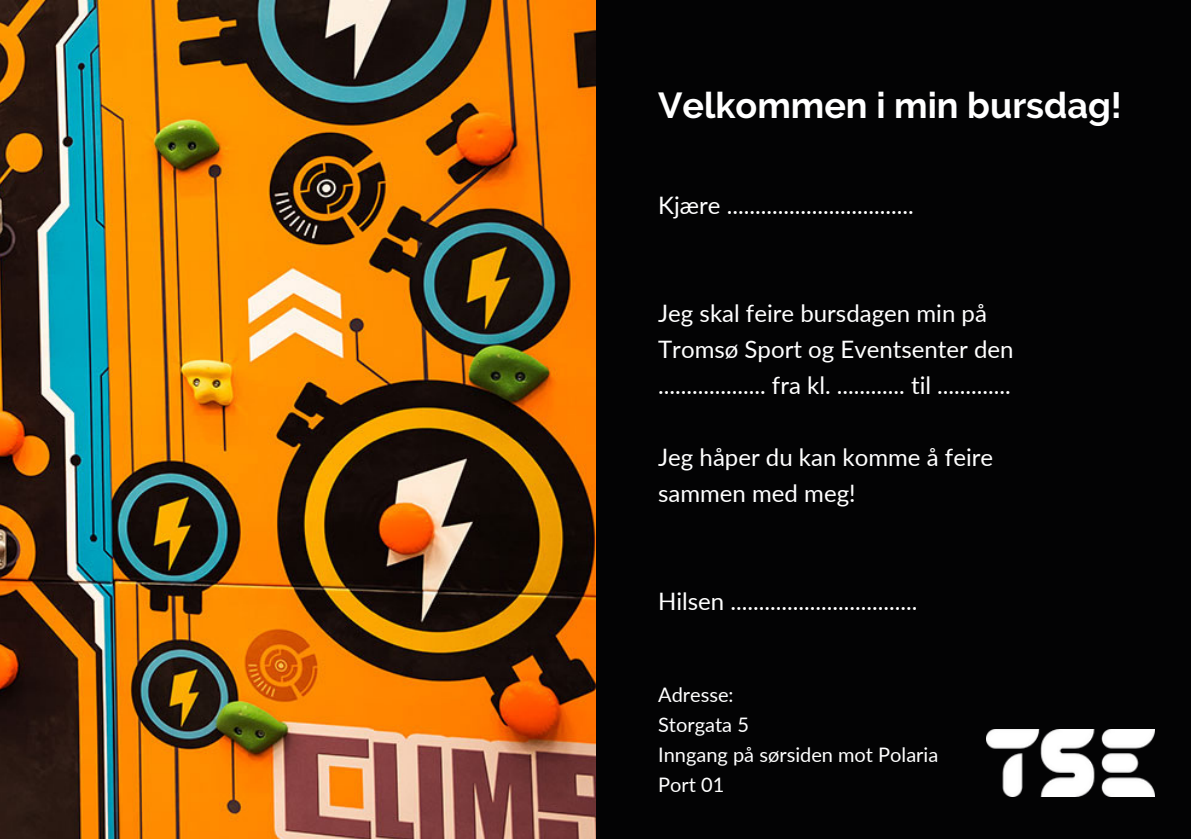
<style>
.page{position:relative;width:1191px;height:839px;background:#fff}
.page>*{position:absolute;margin:0;border:0;box-sizing:border-box;transform-origin:0 0}
.t1{font:700 36px "Raleway";color:#fff}
.t2{font:24px/36px "Lato";color:#fff}
.t3{font:20px/30px "Lato";color:#fff}
</style>
<div class="page">
<div style="left:0;top:0;width:1191px;height:838px;background:#030304"></div>
<img style="left:987px;top:730px;width:168px;height:66px">
<img style="left:0;top:0;width:595px;height:838px">
<h1 class="t1" style="left:658px;top:84px;width:465px">Velkommen i min bursdag!</h1>
<p class="t2" style="left:658px;top:186px;width:257px">Kjære .................................</p>
<p class="t2" style="left:658px;top:294px;width:357px">Jeg skal feire bursdagen min på<br>Tromsø Sport og Eventsenter den ................... fra kl. ............ til .............</p>
<p class="t2" style="left:658px;top:439px;width:337px">Jeg håper du kan komme å feire sammen med meg!</p>
<p class="t2" style="left:658px;top:583px;width:261px">Hilsen .................................</p>
<p class="t3" style="left:658px;top:679px;width:282px">Adresse:<br>Storgata 5<br>Inngang på sørsiden mot Polaria<br>Port 01</p>
</div>
